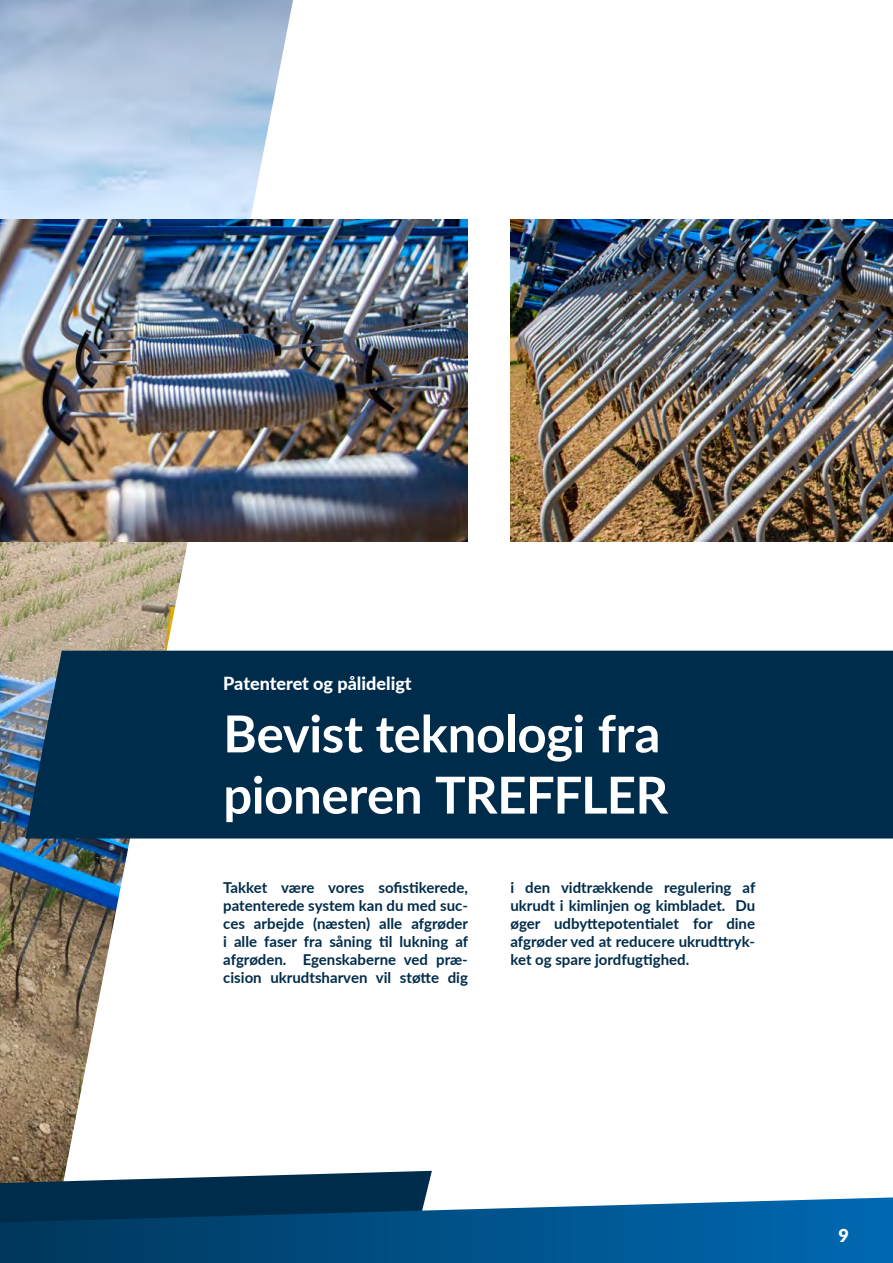
<style>
.page{position:relative;width:893px;height:1263px;background:#fff}
.page>*{position:absolute;margin:0;border:0;box-sizing:border-box;transform-origin:0 0}
.t1{font:700 51px/61.2px "Lato";letter-spacing:-.01em;color:#fff}
.t2{font:800 18px "Lato";color:#fff}
.t3{font:900 18px "Lato";color:#fff}
.t4{font:700 15px/18px "Lato";color:#002c4b;text-align:justify}
</style>
<div class="page">
<img style="left:0;top:0;width:293px;height:1171px">
<img style="left:510px;top:219px;width:383px;height:323px">
<img style="left:0;top:219px;width:468px;height:323px">
<svg style="left:0;top:1171px;width:432px;height:26px"></svg>
<svg style="left:0;top:1197px;width:893px;height:66px;background:#0e5687"></svg>
<div style="left:25px;top:651px;width:868px;height:187px;background:#002c4b"></div>
<p class="t2" style="left:223px;top:670px;width:190px">Patenteret og pålideligt</p>
<h1 class="t1" style="left:223px;top:701px;width:446px">Bevist teknologi fra pioneren TREFFLER</h1>
<p class="t4" style="left:223px;top:878px;width:246px">Takket være vores sofistikerede, patenterede system kan du med suc&shy;ces arbejde (næsten) alle afgrøder i alle faser fra såning til lukning af afgrøden. Egenskaberne ved præ&shy;cision ukrudtsharven vil støtte dig</p>
<p class="t4" style="left:510px;top:878px;width:246px">i den vidtrækkende regulering af ukrudt i kimlinjen og kimbladet. Du øger udbyttepotentialet for dine afgrøder ved at reducere ukrudttryk&shy;ket og spare jordfugtighed.</p>
<p class="t3" style="left:838px;top:1221px;width:12px">9</p>
</div>
